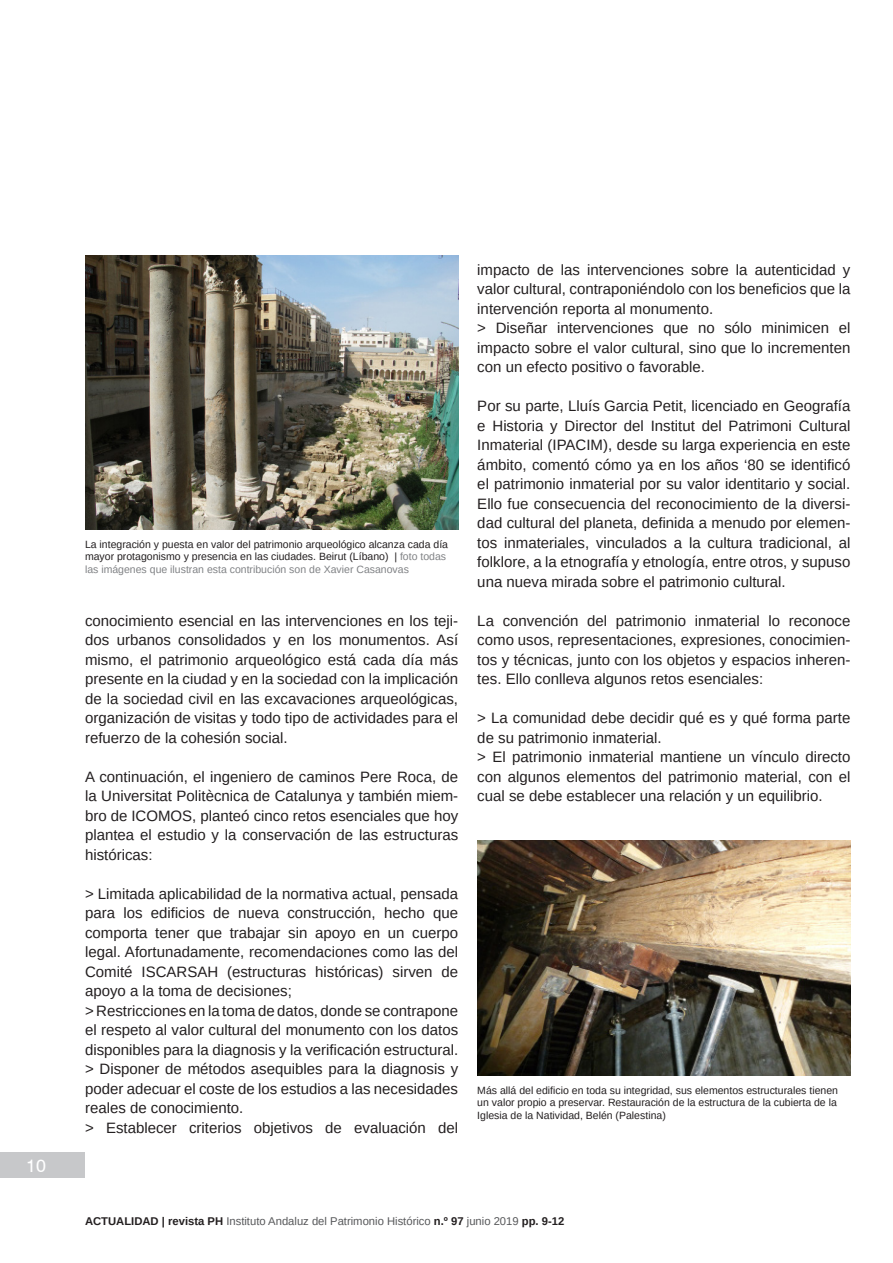
<style>
.page{position:relative;width:893px;height:1263px;background:#fff}
.page>*{position:absolute;margin:0;border:0;box-sizing:border-box;transform-origin:0 0}
.t1{font:18px "Swiss 721 BT";color:#fff}
.Rango_3{font:15px/19.5px "Arimo";color:#231f20;text-align:justify}
.t2{font:11.25px "Arimo";color:#57585a}
.Pie_de_Foto{font:10.5px/12.6px "Arimo";color:#231f20}
.s1{color:#808285}
.s2{font-weight:700;color:#231f20}
</style>
<div class="page">
<div style="left:0;top:1152px;width:85px;height:26px;background:#c7c8ca"></div>
<img style="left:477px;top:840px;width:373px;height:236px">
<img style="left:85px;top:255px;width:373px;height:274px">
<p class="t1" style="left:26px;top:1154px;width:21px">10</p>
<p class="Pie_de_Foto" style="left:85px;top:538px;width:365px">La integración y puesta en valor del patrimonio arqueológico alcanza cada día mayor protagonismo y presencia en las ciudades. Beirut (Líbano) | <span class="s1">foto todas las imágenes que ilustran esta contribución son de Xavier Casanovas</span></p>
<p class="Rango_3" style="left:85px;top:611px;width:375px">conocimiento esencial en las intervenciones en los teji&shy;dos urbanos consolidados y en los monumentos. Así mismo, el patrimonio arqueológico está cada día más presente en la ciudad y en la sociedad con la implicación de la sociedad civil en las excavaciones arqueológicas, organización de visitas y todo tipo de actividades para el refuerzo de la cohesión social.</p>
<p class="Rango_3" style="left:85px;top:767px;width:375px">A continuación, el ingeniero de caminos Pere Roca, de la Universitat Politècnica de Catalunya y también miem&shy;bro de ICOMOS, planteó cinco retos esenciales que hoy plantea el estudio y la conservación de las estructuras históricas:</p>
<p class="Rango_3" style="left:85px;top:884px;width:375px">&gt; Limitada aplicabilidad de la normativa actual, pensada para los edificios de nueva construcción, hecho que comporta tener que trabajar sin apoyo en un cuerpo legal. Afortunadamente, recomendaciones como las del Comité ISCARSAH (estructuras históricas) sirven de apoyo a la toma de decisiones;</p>
<p class="Rango_3" style="left:85px;top:1001px;width:375px">&gt; Restricciones en la toma de datos, donde se contrapone el respeto al valor cultural del monumento con los datos disponibles para la diagnosis y la verificación estructural.</p>
<p class="Rango_3" style="left:85px;top:1059px;width:375px">&gt; Disponer de métodos asequibles para la diagnosis y poder adecuar el coste de los estudios a las necesidades reales de conocimiento.</p>
<p class="Rango_3" style="left:85px;top:1118px;width:375px">&gt; Establecer criterios objetivos de evaluación del</p>
<p class="Rango_3" style="left:477px;top:260px;width:375px">impacto de las intervenciones sobre la autenticidad y valor cultural, contraponiéndolo con los beneficios que la intervención reporta al monumento.</p>
<p class="Rango_3" style="left:477px;top:318px;width:375px">&gt; Diseñar intervenciones que no sólo minimicen el impacto sobre el valor cultural, sino que lo incrementen con un efecto positivo o favorable.</p>
<p class="Rango_3" style="left:477px;top:396px;width:375px">Por su parte, Lluís Garcia Petit, licenciado en Geografía e Historia y Director del Institut del Patrimoni Cultural Inmaterial (IPACIM), desde su larga experiencia en este ámbito, comentó cómo ya en los años ‘80 se identificó el patrimonio inmaterial por su valor identitario y social.<br>Ello fue consecuencia del reconocimiento de la diversi&shy;dad cultural del planeta, definida a menudo por elemen&shy;tos inmateriales, vinculados a la cultura tradicional, al folklore, a la etnografía y etnología, entre otros, y supuso una nueva mirada sobre el patrimonio cultural.</p>
<p class="Rango_3" style="left:477px;top:611px;width:375px">La convención del patrimonio inmaterial lo reconoce como usos, representaciones, expresiones, conocimien&shy;tos y técnicas, junto con los objetos y espacios inheren&shy;tes. Ello conlleva algunos retos esenciales:</p>
<p class="Rango_3" style="left:477px;top:708px;width:375px">&gt; La comunidad debe decidir qué es y qué forma parte de su patrimonio inmaterial.</p>
<p class="Rango_3" style="left:477px;top:747px;width:375px">&gt; El patrimonio inmaterial mantiene un vínculo directo con algunos elementos del patrimonio material, con el cual se debe establecer una relación y un equilibrio.</p>
<p class="Pie_de_Foto" style="left:477px;top:1084px;width:362px;text-align:justify">Más allá del edificio en toda su integridad, sus elementos estructurales tienen un valor propio a preservar. Restauración de la estructura de la cubierta de la Iglesia de la Natividad, Belén (Palestina)</p>
<p class="t2" style="left:85px;top:1213px;width:481px"><span class="s2">ACTUALIDAD | revista PH</span> Instituto Andaluz del Patrimonio Histórico <span class="s2">n.º 97</span> junio 2019 <span class="s2">pp. 9-12</span></p>
</div>
